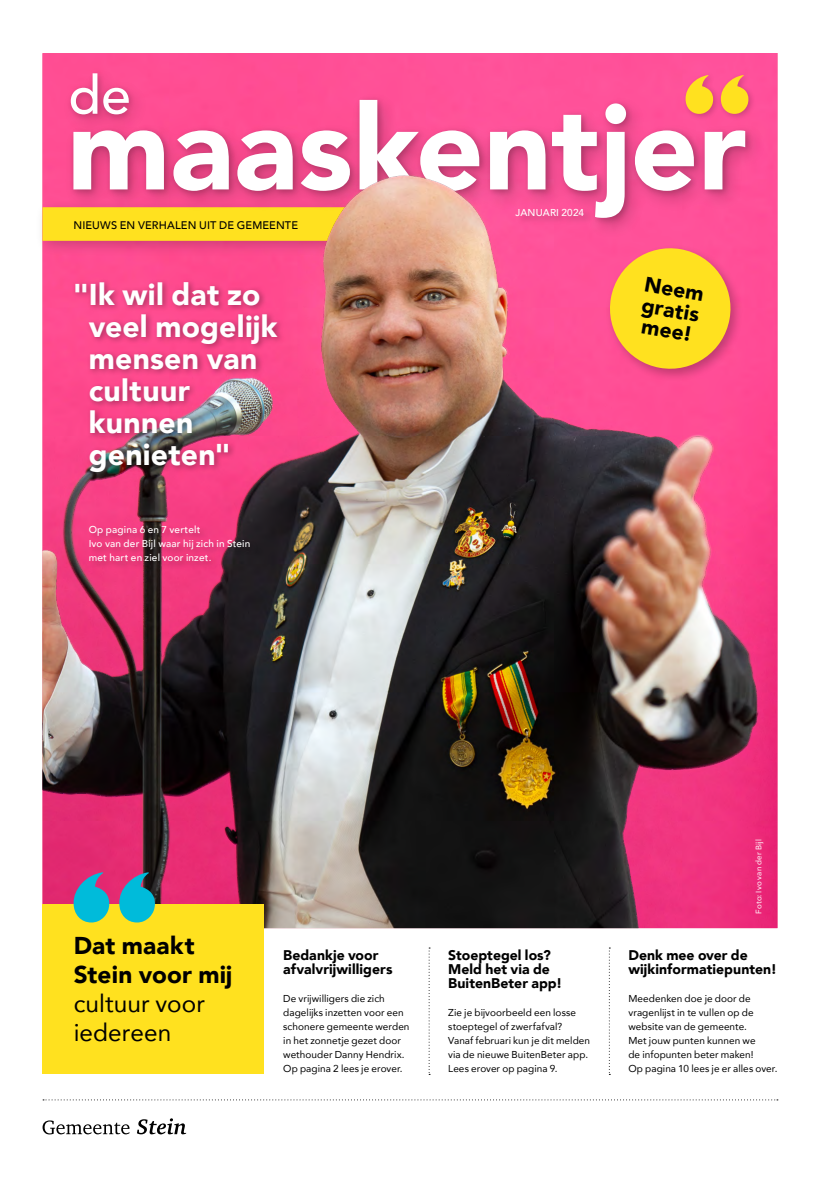
<style>
.page{position:relative;width:820px;height:1177px;background:#fff}
.page>*{position:absolute;margin:0;border:0;box-sizing:border-box;transform-origin:0 0}
.t1{font:900 118.4px "Avenir";color:#fff}
.t2{font:500 53.5px "Avenir";color:#fff}
.t3{font:900 30px/32px "Avenir";letter-spacing:.01em;color:#fff}
.t4{font:900 24.3px/29.2px "Avenir";letter-spacing:.01em;color:#000}
.t5{font:24.3px/29.2px "Avenir";letter-spacing:.005em;color:#000}
.t6{font:900 21px/21px "Avenir";color:#000;text-align:justify}
.t7{font:900 14px/14px "Avenir";letter-spacing:.005em;color:#000}
.t8{font:500 11px "Avenir";letter-spacing:.01em;color:#000}
.t9{font:10px/14px "Avenir";letter-spacing:.005em;color:#000}
.t10{font:500 10px/14px "Avenir";letter-spacing:.02em;color:#fff}
.t11{font:8px "Avenir";letter-spacing:.025em;color:#fff}
</style>
<div class="page">
<img style="left:43px;top:53px;width:734px;height:875px">
<div style="left:34px;top:198px;width:347px;height:59px;background:#000;opacity:.2"></div>
<svg style="left:42px;top:207px;width:324px;height:34px"></svg>
<div style="left:67px;top:69px;width:689px;height:157px;background:#ff5198"></div>
<div style="left:63px;top:90px;width:703px;height:150px;background:#000;opacity:.2"></div>
<div style="left:61px;top:65px;width:89px;height:71px;background:#000;opacity:.2"></div>
<svg style="left:685px;top:75px;width:63px;height:39px"></svg>
<svg style="left:43px;top:1120px;width:86px;height:14px"></svg>
<svg style="left:137px;top:1118px;width:49px;height:16px"></svg>
<svg style="left:43px;top:1099px;width:734px;height:1px"></svg>
<svg style="left:428px;top:947px;width:2px;height:127px"></svg>
<svg style="left:608px;top:947px;width:2px;height:127px"></svg>
<div style="left:514px;top:206px;width:79px;height:19px;background:#f85095"></div>
<div style="left:71px;top:278px;width:214px;height:202px;background:#000;opacity:.35"></div>
<div style="left:604px;top:243px;width:139px;height:139px;background:#000;opacity:.25"></div>
<svg style="left:605px;top:243px;width:130px;height:130px;background:#fbb044"></svg>
<div style="left:87px;top:523px;width:172px;height:47px;background:#000;opacity:.25"></div>
<div style="left:42px;top:903px;width:222px;height:170px;background:#ffe11f"></div>
<svg style="left:74px;top:872px;width:81px;height:50px;background:#5591a1"></svg>
<h2 class="t2" style="left:68px;top:49px;width:64px">de</h2>
<h1 class="t1" style="left:67px;top:47px;width:680px">maaskentjer</h1>
<p class="t10" style="left:515px;top:204px;width:70px">JANUARI 2024</p>
<p class="t8" style="left:73px;top:215px;width:226px">NIEUWS EN VERHALEN UIT DE GEMEENTE</p>
<h3 class="t3" style="left:89px;top:277px;width:190px;text-indent:-16px">"Ik wil dat zo veel mogelijk mensen van cultuur kunnen genieten"</h3>
<h3 class="t6" style="left:646px;top:273px;width:62px;rotate:10deg">Neem gratis mee!</h3>
<p class="t10" style="left:89px;top:521px;width:163px">Op pagina 6 en 7 vertelt<br>Ivo van der Bijl waar hij zich in Stein met hart en ziel voor inzet.</p>
<h3 class="t4" style="left:74px;top:929px;width:160px">Dat maakt<br>Stein voor mij</h3>
<h3 class="t5" style="left:74px;top:988px;width:133px">cultuur voor iedereen</h3>
<h3 class="t7" style="left:283px;top:947px;width:111px">Bedankje voor afvalvrijwilligers</h3>
<p class="t9" style="left:283px;top:991px;width:128px">De vrijwilligers die zich dagelijks inzetten voor een schonere gemeente werden in het zonnetje gezet door wethouder Danny Hendrix.<br>Op pagina 2 lees je erover.</p>
<h3 class="t7" style="left:448px;top:947px;width:116px">Stoeptegel los?<br>Meld het via de<br>BuitenBeter app!</h3>
<p class="t9" style="left:448px;top:1005px;width:143px">Zie je bijvoorbeeld een losse stoeptegel of zwerfafval?<br>Vanaf februari kun je dit melden via de nieuwe BuitenBeter app.<br>Lees erover op pagina 9.</p>
<p class="t11" style="left:752px;top:913px;width:76px;rotate:-90deg">Foto: Ivo van der Bijl</p>
<h3 class="t7" style="left:628px;top:947px;width:150px">Denk mee over de wijkinformatiepunten!</h3>
<p class="t9" style="left:628px;top:991px;width:150px">Meedenken doe je door de vragenlijst in te vullen op de website van de gemeente.<br>Met jouw punten kunnen we<br>de infopunten beter maken!<br>Op pagina 10 lees je er alles over.</p>
</div>
